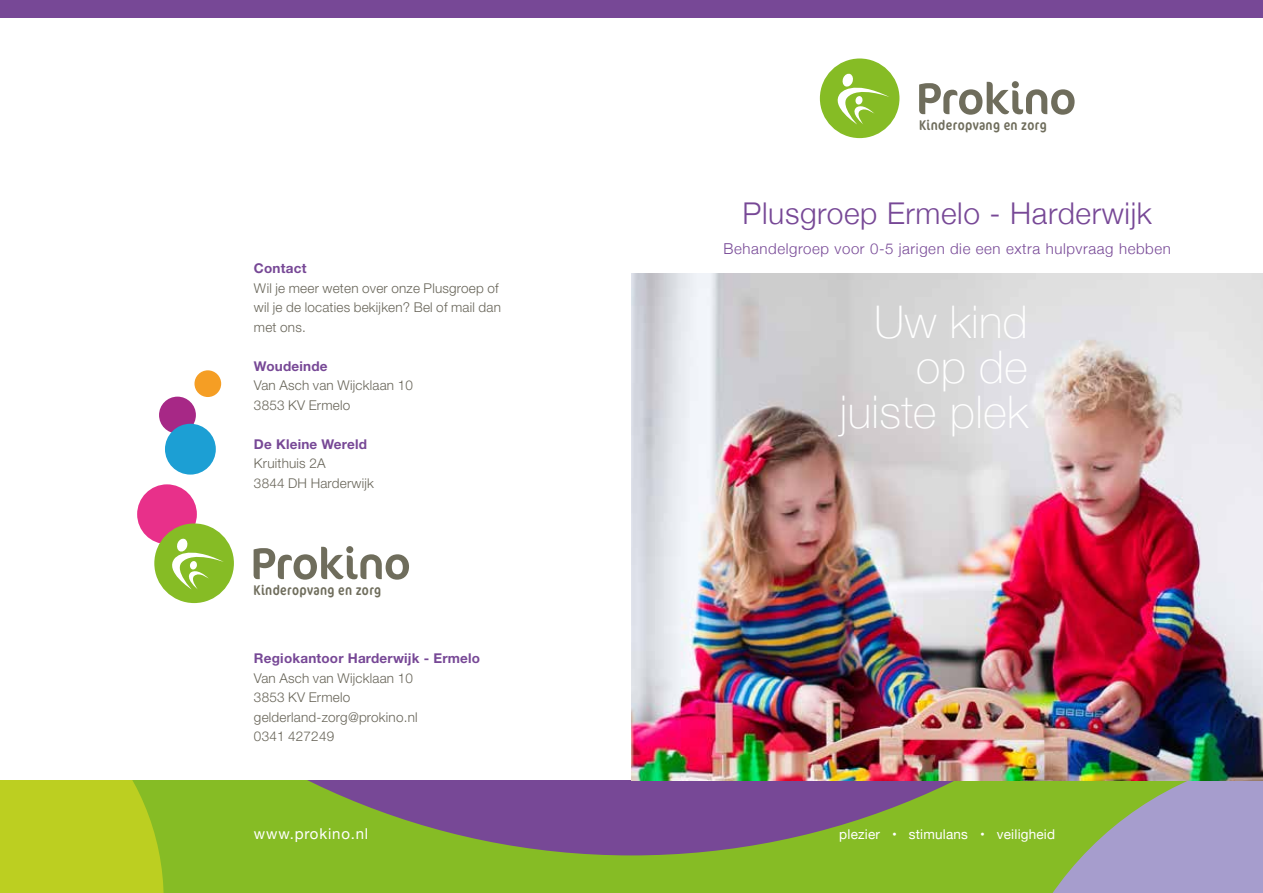
<style>
.page{position:relative;width:1263px;height:893px;background:#fff}
.page>*{position:absolute;margin:0;border:0;box-sizing:border-box;transform-origin:0 0}
.t1{font:100 45px/45px "Helvetica Neue";letter-spacing:.01em;color:#fff;text-align:right}
.t2{font:300 30px "Helvetica Neue";letter-spacing:.02em;color:#774896}
.t3{font:300 15px "Helvetica Neue";letter-spacing:.04em;color:#774896}
.t4{font:15px "Helvetica Neue";letter-spacing:.055em;color:#fff}
.t5{font:condensed 14.1px "Cocon";letter-spacing:.025em;color:#6f6d5c}
.t6{font:300 13.5px/19.5px "Helvetica Neue LT Std";letter-spacing:.015em;color:#686559}
.t7{font:700 13.5px "Helvetica Neue LT Std";letter-spacing:.015em;color:#774896}
.t8{font:13.5px "Helvetica Neue";letter-spacing:.015em;color:#fff}
</style>
<div class="page">
<div style="left:0;top:780px;width:1263px;height:113px;background:#86bc25"></div>
<svg style="left:307px;top:780px;width:687px;height:75px;fill:#774896"></svg>
<div style="left:0;top:780px;width:164px;height:113px;background:#bccf21"></div>
<svg style="left:994px;top:780px;width:269px;height:113px"></svg>
<div style="left:631px;top:0;width:632px;height:17px;background:#774896"></div>
<div style="left:0;top:0;width:631px;height:17px;background:#774896"></div>
<svg style="left:919px;top:82px;width:155px;height:33px"></svg>
<div style="left:820px;top:59px;width:79px;height:79px;background:#86bc25;border-radius:50%"></div>
<svg style="left:829px;top:73px;width:61px;height:52px"></svg>
<img style="left:631px;top:273px;width:632px;height:507px">
<div style="left:137px;top:484px;width:60px;height:60px;background:#e8308a;border-radius:50%"></div>
<div style="left:159px;top:397px;width:37px;height:36px;background:#a72886;border-radius:50%"></div>
<div style="left:165px;top:424px;width:51px;height:51px;background:#1c9fd4;border-radius:50%"></div>
<div style="left:194px;top:370px;width:27px;height:27px;background:#f59e24;border-radius:50%"></div>
<svg style="left:254px;top:547px;width:155px;height:33px"></svg>
<div style="left:154px;top:523px;width:80px;height:80px;background:#86bc25;border-radius:50%"></div>
<svg style="left:163px;top:538px;width:61px;height:51px"></svg>
<p class="t5" style="left:919px;top:117px;width:129px">Kinderopvang en zorg</p>
<p class="t7" style="left:254px;top:260px;width:54px">Contact</p>
<p class="t6" style="left:254px;top:278px;width:248px">Wil je meer weten over onze Plusgroep of wil je de locaties bekijken? Bel of mail dan met ons.</p>
<p class="t7" style="left:254px;top:357px;width:75px">Woudeinde</p>
<p class="t6" style="left:254px;top:375px;width:160px">Van Asch van Wijcklaan 10<br>3853 KV Ermelo</p>
<p class="t7" style="left:254px;top:435px;width:114px">De Kleine Wereld</p>
<p class="t6" style="left:254px;top:453px;width:121px">Kruithuis 2A<br>3844 DH Harderwijk</p>
<p class="t5" style="left:254px;top:582px;width:129px">Kinderopvang en zorg</p>
<p class="t7" style="left:254px;top:650px;width:228px">Regiokantoor Harderwijk - Ermelo</p>
<p class="t6" style="left:254px;top:668px;width:165px">Van Asch van Wijcklaan 10<br>3853 KV Ermelo gelderland-zorg@prokino.nl<br>0341 427249</p>
<h2 class="t2" style="left:743px;top:189px;width:411px">Plusgroep Ermelo - Harderwijk</h2>
<p class="t3" style="left:723px;top:236px;width:449px">Behandelgroep voor 0-5 jarigen die een extra hulpvraag hebben</p>
<h1 class="t1" style="left:840px;top:297px;width:190px">Uw kind op de juiste plek</h1>
<p class="t4" style="left:254px;top:822px;width:116px">www.prokino.nl</p>
<p class="t8" style="left:839px;top:824px;width:217px">plezier • stimulans • veiligheid</p>
</div>
